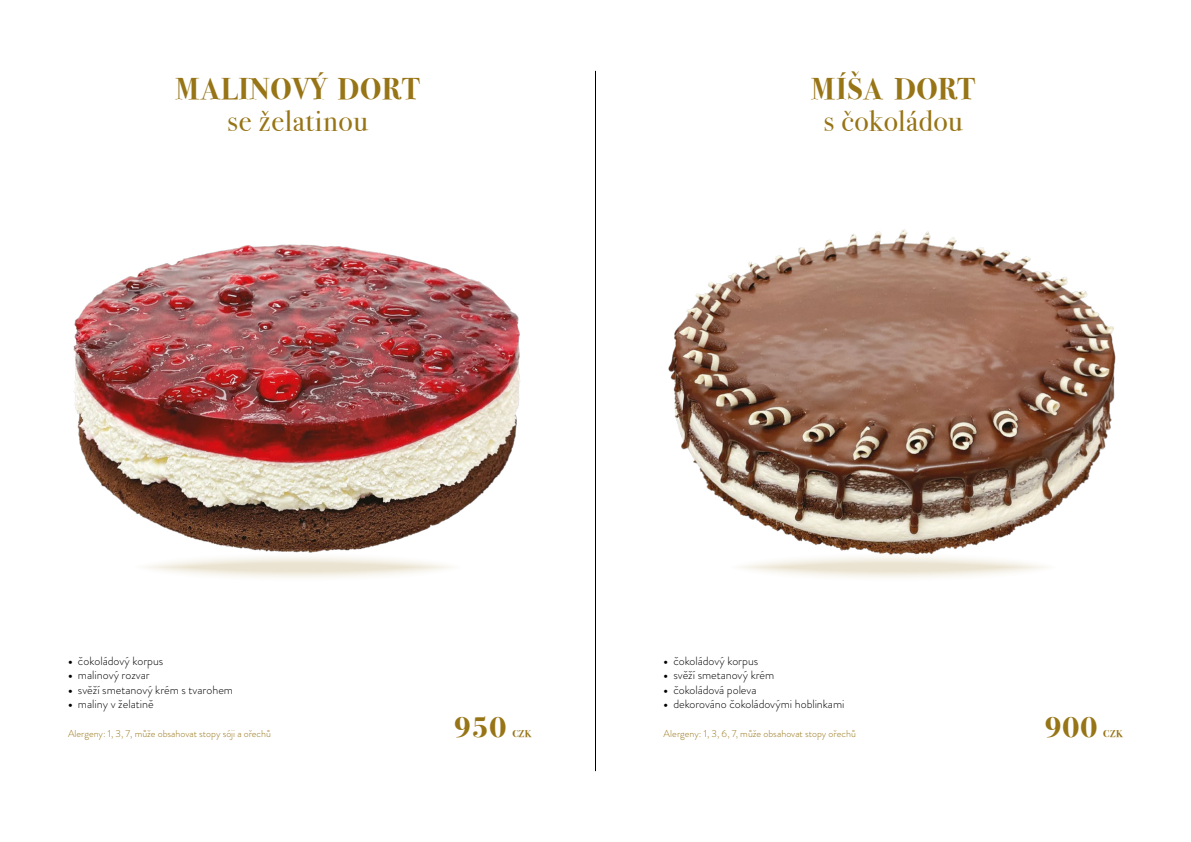
<style>
.page{position:relative;width:1191px;height:842px;background:#fff}
.page>*{position:absolute;margin:0;border:0;box-sizing:border-box;transform-origin:0 0}
.t1{font:700 30px "Bodoni Svty Two ITCTT";letter-spacing:.025em;color:#977416}
.t2{font:30px "Bodoni Svty Two ITCTT";letter-spacing:.025em;color:#977416}
.t3{font:300 12px "Brandon Grotesque";color:#000}
.t4{font:300 10px "Brandon Grotesque";color:#977416}
.t5{font:700 10px "Bodoni Svty Two ITCTT";letter-spacing:.035em;color:#977416}
.s1{font-weight:700}
</style>
<div class="page">
<img style="left:73px;top:244px;width:448px;height:334px">
<img style="left:668px;top:229px;width:448px;height:349px">
<hr style="left:595px;top:71px;width:1px;height:700px;background:#000">
<h1 class="t1" style="left:176px;top:64px;width:245px">MALINOVÝ DORT</h1>
<h1 class="t2" style="left:227px;top:96px;width:143px">se želatinou</h1>
<h1 class="t1" style="left:811px;top:64px;width:165px">MÍŠA DORT</h1>
<h1 class="t2" style="left:823px;top:96px;width:141px">s čokoládou</h1>
<p class="t3" style="left:68px;top:653px;width:97px"><span class="s1">•</span> čokoládový korpus</p>
<p class="t3" style="left:68px;top:667px;width:83px"><span class="s1">•</span> malinový rozvar</p>
<p class="t3" style="left:68px;top:681px;width:166px"><span class="s1">•</span> svěží smetanový krém s tvarohem</p>
<p class="t3" style="left:68px;top:696px;width:87px"><span class="s1">•</span> maliny v želatině</p>
<p class="t4" style="left:68px;top:727px;width:204px">Alergeny: 1, 3, 7, může obsahovat stopy sóji a ořechů</p>
<h1 class="t1" style="left:454px;top:702px;width:54px">950</h1>
<p class="t5" style="left:512px;top:725px;width:21px">CZK</p>
<p class="t3" style="left:663px;top:653px;width:96px"><span class="s1">•</span> čokoládový korpus</p>
<p class="t3" style="left:663px;top:667px;width:112px"><span class="s1">•</span> svěží smetanový krém</p>
<p class="t3" style="left:663px;top:681px;width:94px"><span class="s1">•</span> čokoládová poleva</p>
<p class="t3" style="left:663px;top:696px;width:182px"><span class="s1">•</span> dekorováno čokoládovými hoblinkami</p>
<p class="t4" style="left:663px;top:727px;width:194px">Alergeny: 1, 3, 6, 7, může obsahovat stopy ořechů</p>
<h1 class="t1" style="left:1045px;top:702px;width:54px">900</h1>
<p class="t5" style="left:1103px;top:725px;width:21px">CZK</p>
</div>
